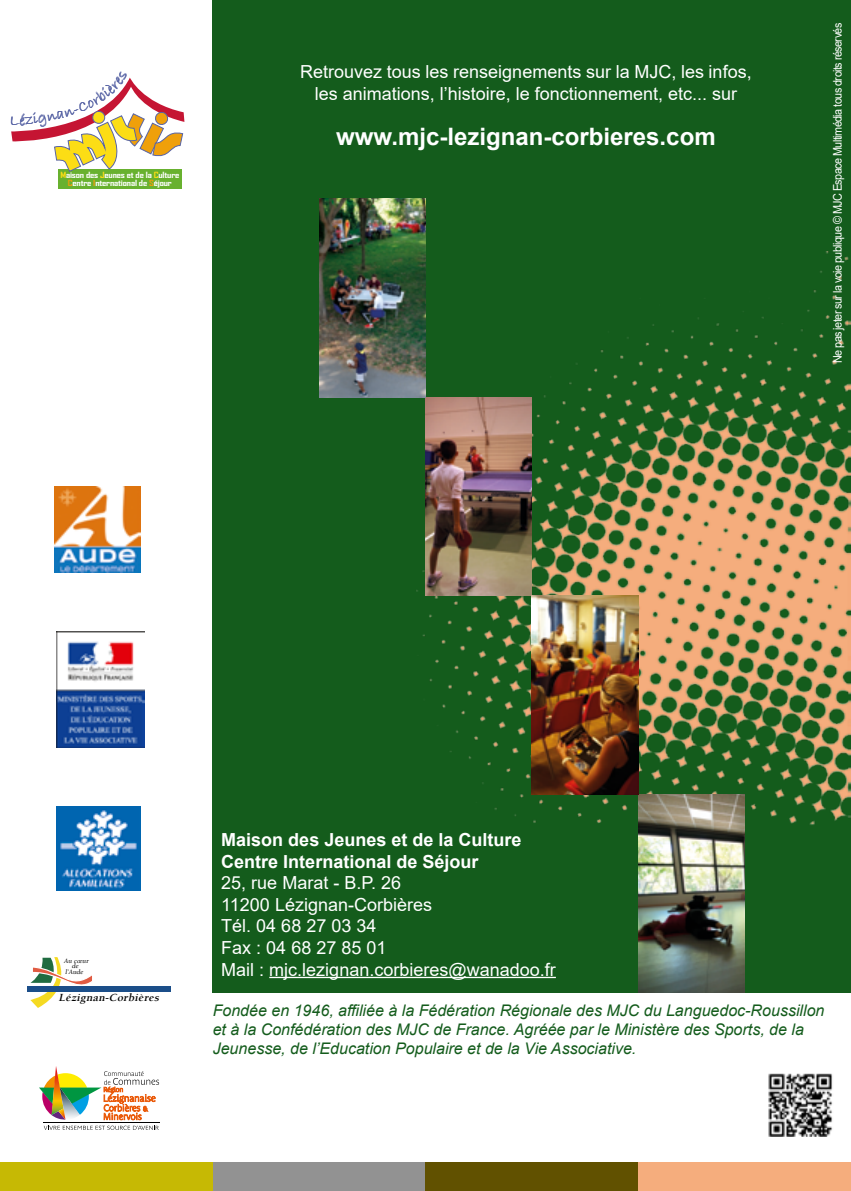
<style>
.page{position:relative;width:851px;height:1191px;background:#fff}
.page>*{position:absolute;margin:0;border:0;box-sizing:border-box;transform-origin:0 0}
.t1{font:700 24px "Arial";color:#fff}
.t2{font:18px/21.6px "Arial";color:#fff}
.t3{font:700 18px/21.6px "Arial";color:#fff}
.t4{font:italic 16px/19.2px "Arial";color:#145c1c}
.t5{font:12px "Arial";letter-spacing:-.05em;color:#fff;scale:.9 1}
.t6{font:italic 700 11.2px "Berkeley LT";color:#000}
.t7{font:700 8.2px/7.8px "Agency FB";letter-spacing:-.015em;color:#fff;text-align:center;scale:1.29 1}
.t8{font:italic 500 6.8px/5.8px "Berkeley LT";color:#000;text-align:center}
.s1{color:#fcdd15}
.s2{color:#efa00b}
</style>
<div class="page">
<div style="left:213px;top:0;width:637px;height:992px;background:#145c1c"></div>
<div style="left:638px;top:1162px;width:212px;height:29px;background:#f5ad7d"></div>
<div style="left:0;top:1162px;width:213px;height:29px;background:#c6b904"></div>
<div style="left:213px;top:1162px;width:212px;height:29px;background:#929292"></div>
<div style="left:425px;top:1162px;width:213px;height:29px;background:#615100"></div>
<img style="left:347px;top:251px;width:503px;height:680px">
<hr style="left:269px;top:976px;width:287px;height:2px;background:#fff">
<svg style="left:39px;top:1066px;width:120px;height:63px"></svg>
<svg style="left:30px;top:957px;width:64px;height:51px"></svg>
<div style="left:27px;top:986px;width:143px;height:5px;background:#1b4e89"></div>
<div style="left:58px;top:169px;width:124px;height:20px;background:#68b12f"></div>
<img style="left:56px;top:631px;width:88px;height:117px">
<img style="left:56px;top:806px;width:84px;height:84px">
<img style="left:768px;top:1073px;width:64px;height:64px">
<img style="left:638px;top:794px;width:106px;height:198px">
<img style="left:425px;top:397px;width:106px;height:198px">
<img style="left:531px;top:595px;width:107px;height:199px">
<img style="left:319px;top:198px;width:106px;height:199px">
<img style="left:55px;top:487px;width:85px;height:85px">
<svg style="left:11px;top:77px;width:173px;height:95px"></svg>
<p class="t7" style="left:60px;top:171px;width:94px"><span class="s1">M</span>aison des <span class="s1">J</span>eunes et de la <span class="s1">C</span>ulture<br><span class="s2">C</span>entre <span class="s2">I</span>nternational de <span class="s2">S</span>éjour</p>
<p class="t2" style="left:300px;top:61px;width:453px;text-align:center">Retrouvez tous les renseignements sur la MJC, les infos, les animations, l’histoire, le fonctionnement, etc... sur</p>
<h1 class="t1" style="left:336px;top:119px;width:381px">www.mjc-lezignan-corbieres.com</h1>
<p class="t5" style="left:829px;top:363px;width:380px;rotate:-90deg">Ne pas jeter sur la voie publique © MJC Espace Multimédia tous droits réservés</p>
<p class="t8" style="left:64px;top:957px;width:27px">Au cœur de l’Aude</p>
<p class="t6" style="left:59px;top:991px;width:104px">Lézignan-Corbières</p>
<p class="t3" style="left:221px;top:829px;width:302px">Maison des Jeunes et de la Culture<br>Centre International de Séjour</p>
<p class="t2" style="left:221px;top:872px;width:336px">25, rue Marat - B.P. 26<br>11200 Lézignan-Corbières<br>Tél. 04 68 27 03 34<br>Fax : 04 68 27 85 01<br>Mail : mjc.lezignan.corbieres@wanadoo.fr</p>
<p class="t4" style="left:213px;top:1000px;width:613px">Fondée en 1946, affiliée à la Fédération Régionale des MJC du Languedoc-Roussillon et à la Confédération des MJC de France. Agréée par le Ministère des Sports, de la<br>Jeunesse, de l’Education Populaire et de la Vie Associative.</p>
</div>
